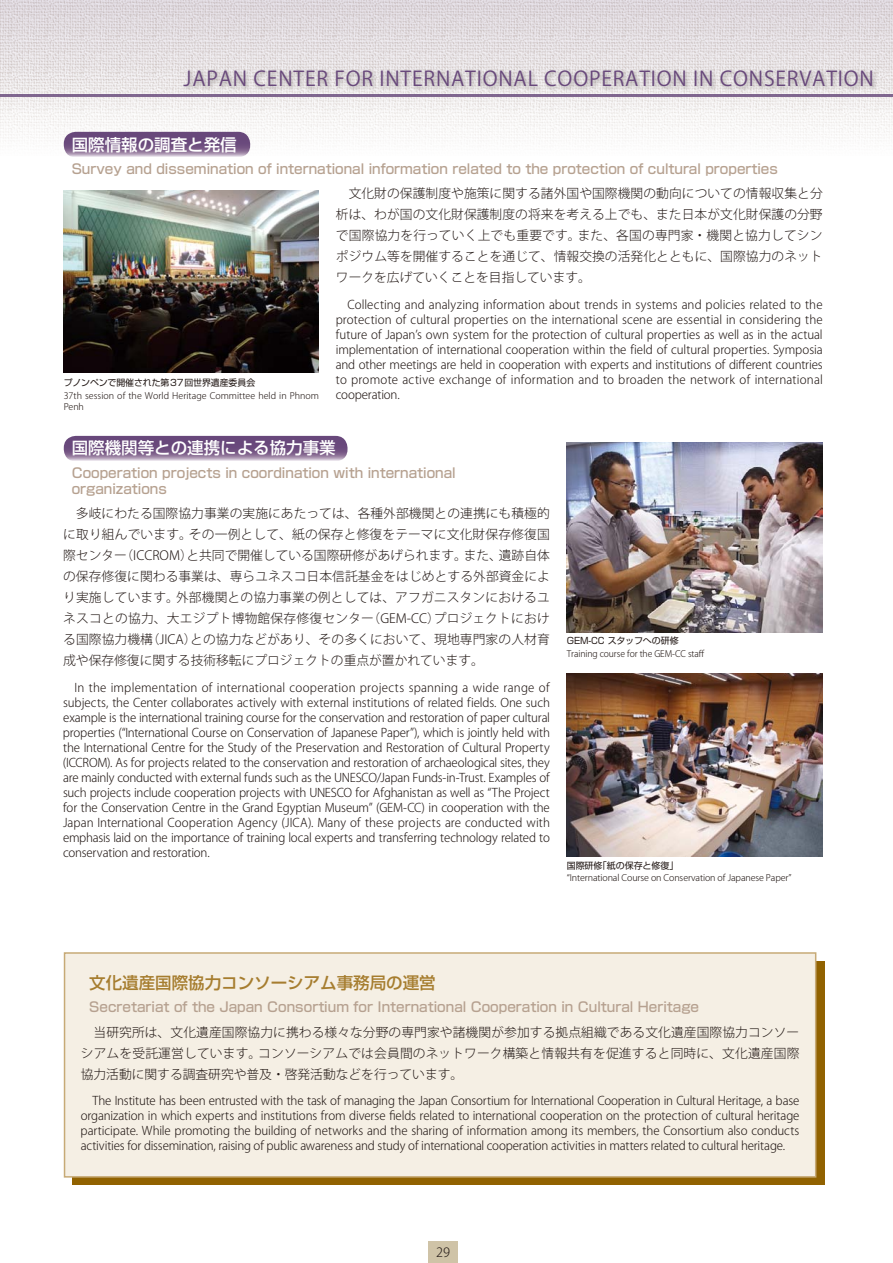
<style>
.page{position:relative;width:893px;height:1263px;background:#fff}
.page>*{position:absolute;margin:0;border:0;box-sizing:border-box;transform-origin:0 0}
.t1{font:20.25px "Koz Go Pro";letter-spacing:.04em;color:#68487b}
.t2{font:500 16.5px "Shin Go Pro";color:#fff}
.t3{font:500 16.5px "Shin Go Pro";color:#a67d2f}
.t4{font:500 13.5px/16.5px "Shin Go Pro";color:#b6a190}
.t5{font:300 12.75px/21px "Koz Go Pro";color:#221815;text-align:justify}
.t6{font:300 12px/15px "Koz Go Pro";letter-spacing:-.015em;color:#221815;text-align:justify}
.t7{font:300 9px/10.5px "Koz Go Pro";letter-spacing:-.01em;color:#221815}
.t8{font:9px "Shin Go Pro";letter-spacing:-.01em;color:#221815}
</style>
<div class="page">
<img style="left:0;top:122px;width:893px;height:26px">
<svg style="left:0;top:0;width:893px;height:122px"></svg>
<svg style="left:64px;top:436px;width:283px;height:25px;background:#80648e"></svg>
<img style="left:567px;top:442px;width:255px;height:190px">
<img style="left:567px;top:674px;width:255px;height:182px">
<svg style="left:64px;top:132px;width:186px;height:25px;background:#81658f"></svg>
<img style="left:64px;top:191px;width:255px;height:181px">
<div style="left:72px;top:961px;width:753px;height:224px;background:#916200"></div>
<div style="left:64px;top:952px;width:752px;height:225px;background:#f5efe4;border:2px solid #c7aa76"></div>
<div style="left:181px;top:68px;width:696px;height:25px;background:#221815;opacity:.4"></div>
<div style="left:428px;top:1242px;width:30px;height:21px;background:#cfc3a7"></div>
<h1 class="t1" style="left:184px;top:66px;width:692px">JAPAN CENTER FOR INTERNATIONAL COOPERATION IN CONSERVATION</h1>
<h2 class="t2" style="left:72px;top:131px;width:166px">国際情報の調査と発信</h2>
<p class="t4" style="left:72px;top:159px;width:708px">Survey and dissemination of international information related to the protection of cultural properties</p>
<p class="t5" style="left:336px;top:183px;width:488px;text-indent:13px">文化財の保護制度や施策に関する諸外国や国際機関の動向についての情報収集と分析は、わが国の文化財保護制度の将来を考える上でも、また日本が文化財保護の分野で国際協力を行っていく上でも重要です。また、各国の専門家・機関と協力してシンポジウム等を開催することを通じて、情報交換の活発化とともに、国際協力のネットワークを広げていくことを目指しています。</p>
<p class="t6" style="left:336px;top:297px;width:489px;text-indent:12px">Collecting and analyzing information about trends in systems and policies related to the protection of cultural properties on the international scene are essential in considering the future of Japan’s own system for the protection of cultural properties as well as in the actual implementation of international cooperation within the field of cultural properties. Symposia and other meetings are held in cooperation with experts and institutions of different countries to promote active exchange of information and to broaden the network of international cooperation.</p>
<p class="t8" style="left:64px;top:376px;width:193px">プノンペンで開催された第37回世界遺産委員会</p>
<p class="t7" style="left:64px;top:390px;width:257px">37th session of the World Heritage Committee held in Phnom<br>Penh</p>
<h2 class="t2" style="left:72px;top:434px;width:265px">国際機関等との連携による協力事業</h2>
<p class="t4" style="left:72px;top:462px;width:386px">Cooperation projects in coordination with international organizations</p>
<p class="t5" style="left:63px;top:503px;width:488px;text-indent:13px">多岐にわたる国際協力事業の実施にあたっては、各種外部機関との連携にも積極的に取り組んでいます。その一例として、紙の保存と修復をテーマに文化財保存修復国際センター（ICCROM）と共同で開催している国際研修があげられます。また、遺跡自体の保存修復に関わる事業は、専らユネスコ日本信託基金をはじめとする外部資金により実施しています。外部機関との協力事業の例としては、アフガニスタンにおけるユネスコとの協力、大エジプト博物館保存修復センター（GEM-CC）プロジェクトにおける国際協力機構（JICA）との協力などがあり、その多くにおいて、現地専門家の人材育成や保存修復に関する技術移転にプロジェクトの重点が置かれています。</p>
<p class="t6" style="left:63px;top:680px;width:489px;text-indent:12px">In the implementation of international cooperation projects spanning a wide range of subjects, the Center collaborates actively with external institutions of related fields. One such example is the international training course for the conservation and restoration of paper cultural properties (“International Course on Conservation of Japanese Paper”), which is jointly held with the International Centre for the Study of the Preservation and Restoration of Cultural Property (ICCROM). As for projects related to the conservation and restoration of archaeological sites, they are mainly conducted with external funds such as the UNESCO/Japan Funds-in-Trust. Examples of such projects include cooperation projects with UNESCO for Afghanistan as well as “The Project for the Conservation Centre in the Grand Egyptian Museum” (GEM-CC) in cooperation with the Japan International Cooperation Agency (JICA). Many of these projects are conducted with emphasis laid on the importance of training local experts and transferring technology related to conservation and restoration.</p>
<p class="t8" style="left:567px;top:633px;width:113px">GEM-CC スタッフへの研修</p>
<p class="t7" style="left:567px;top:648px;width:139px">Training course for the GEM-CC staff</p>
<p class="t8" style="left:567px;top:858px;width:113px">国際研修「紙の保存と修復」</p>
<p class="t7" style="left:567px;top:873px;width:226px">“International Course on Conservation of Japanese Paper”</p>
<h2 class="t3" style="left:89px;top:969px;width:348px">文化遺産国際協力コンソーシアム事務局の運営</h2>
<p class="t4" style="left:89px;top:997px;width:611px">Secretariat of the Japan Consortium for International Cooperation in Cultural Heritage</p>
<p class="t5" style="left:81px;top:1021px;width:720px;text-indent:13px">当研究所は、文化遺産国際協力に携わる様々な分野の専門家や諸機関が参加する拠点組織である文化遺産国際協力コンソーシアムを受託運営しています。コンソーシアムでは会員間のネットワーク構築と情報共有を促進すると同時に、文化遺産国際協力活動に関する調査研究や普及・啓発活動などを行っています。</p>
<p class="t6" style="left:81px;top:1093px;width:720px;text-indent:12px">The Institute has been entrusted with the task of managing the Japan Consortium for International Cooperation in Cultural Heritage, a base organization in which experts and institutions from diverse fields related to international cooperation on the protection of cultural heritage participate. While promoting the building of networks and the sharing of information among its members, the Consortium also conducts activities for dissemination, raising of public awareness and study of international cooperation activities in matters related to cultural heritage.</p>
<p class="t5" style="left:436px;top:1242px;width:15px">29</p>
</div>
